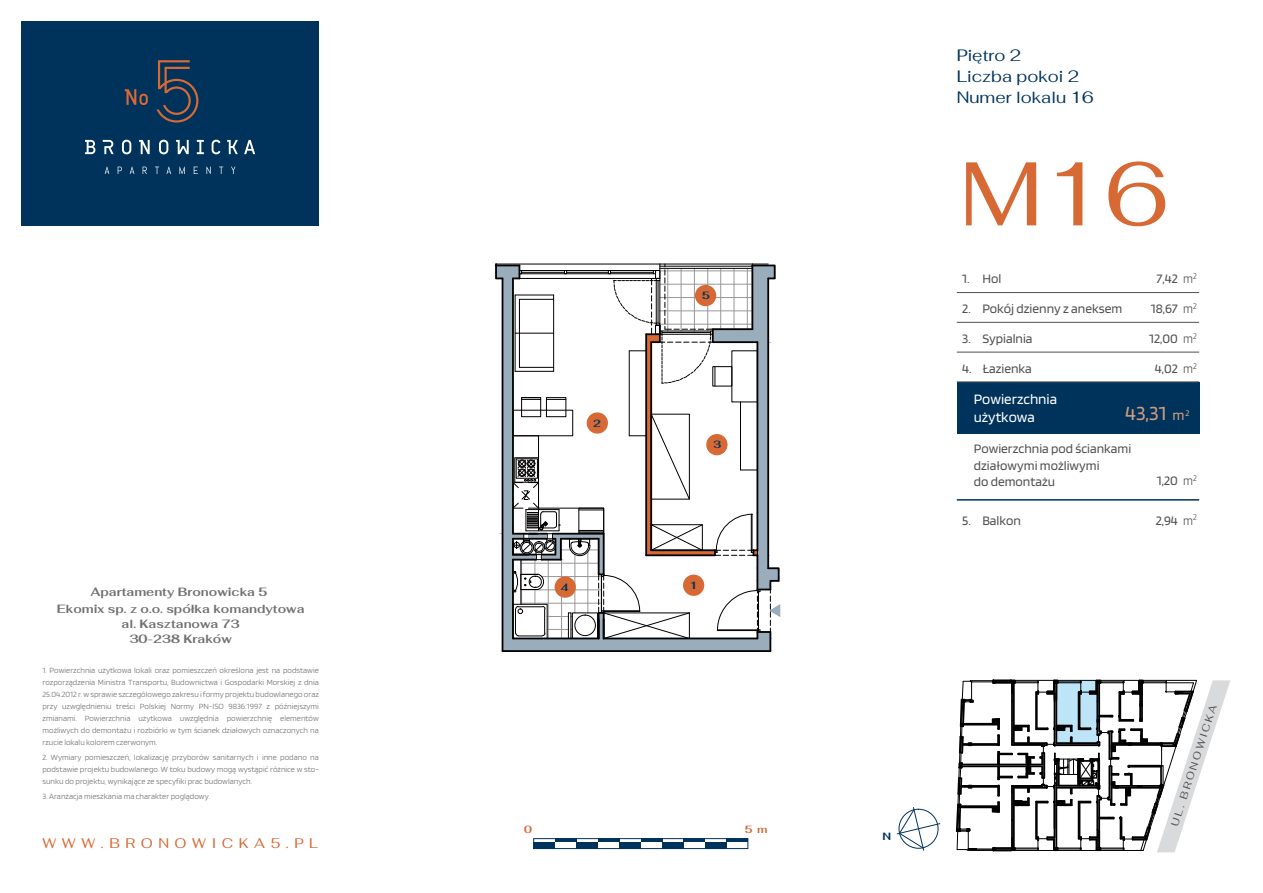
<style>
.page{position:relative;width:1263px;height:893px;background:#fff}
.page>*{position:absolute;margin:0;border:0;box-sizing:border-box;transform-origin:0 0}
.t1{font:90px "Fahkwang";color:#d76935}
.t2{font:21px "Blinker";color:#d19b7e}
.t3{font:16.5px/21px "Fahkwang";color:#00335b}
.t4{font:15px/18px "Blinker";color:#fff}
.t5{font:13.95px "Fahkwang";letter-spacing:.4em;color:#d76935}
.t6{font:13.5px/16.5px "Blinker";color:#515151}
.t7{font:700 12px/16.5px "Fahkwang";color:#707173;text-align:center}
.t8{font:10.5px "Fahkwang";color:#515151}
.t9{font:700 10.5px "Fahkwang";color:#00335b}
.t10{font:700 10.5px "Fahkwang";color:#d76935}
.t11{font:200 8.25px/12px "Blinker";color:#707173;text-align:justify}
.s1{font-weight:200}
.s2{font-size:15px}
</style>
<div class="page">
<div style="left:957px;top:382px;width:242px;height:51px;background:#00335b"></div>
<hr style="left:957px;top:352px;width:242px;height:1px;background:#515151">
<hr style="left:957px;top:322px;width:242px;height:1px;background:#515151">
<hr style="left:957px;top:292px;width:242px;height:1px;background:#515151">
<hr style="left:957px;top:382px;width:242px;height:1px;background:#515151">
<hr style="left:957px;top:499px;width:242px;height:2px;background:#00335b">
<div style="left:21px;top:21px;width:298px;height:204px;background:#00335b"></div>
<svg style="left:105px;top:167px;width:4px;height:7px"></svg>
<svg style="left:118px;top:167px;width:4px;height:7px"></svg>
<svg style="left:130px;top:167px;width:4px;height:7px"></svg>
<svg style="left:143px;top:167px;width:4px;height:7px"></svg>
<svg style="left:155px;top:167px;width:4px;height:7px"></svg>
<svg style="left:166px;top:167px;width:5px;height:7px"></svg>
<svg style="left:179px;top:167px;width:6px;height:7px"></svg>
<svg style="left:194px;top:167px;width:4px;height:7px"></svg>
<svg style="left:206px;top:167px;width:5px;height:7px"></svg>
<svg style="left:219px;top:167px;width:4px;height:7px"></svg>
<svg style="left:231px;top:167px;width:4px;height:7px"></svg>
<svg style="left:85px;top:140px;width:10px;height:14px"></svg>
<svg style="left:103px;top:140px;width:11px;height:14px"></svg>
<svg style="left:122px;top:140px;width:9px;height:14px"></svg>
<svg style="left:139px;top:140px;width:11px;height:14px"></svg>
<svg style="left:159px;top:140px;width:9px;height:14px"></svg>
<svg style="left:176px;top:140px;width:13px;height:14px"></svg>
<svg style="left:197px;top:140px;width:7px;height:14px"></svg>
<svg style="left:212px;top:140px;width:8px;height:14px"></svg>
<svg style="left:227px;top:140px;width:11px;height:14px"></svg>
<svg style="left:244px;top:140px;width:11px;height:14px"></svg>
<svg style="left:125px;top:89px;width:23px;height:16px"></svg>
<svg style="left:156px;top:60px;width:42px;height:63px"></svg>
<svg style="left:896px;top:807px;width:45px;height:44px"></svg>
<svg style="left:955px;top:679px;width:275px;height:173px"></svg>
<svg style="left:494px;top:263px;width:286px;height:389px"></svg>
<div style="left:683px;top:575px;width:21px;height:21px;background:#d76935;border-radius:50%"></div>
<div style="left:587px;top:412px;width:21px;height:22px;background:#d76935;border-radius:50%"></div>
<div style="left:706px;top:434px;width:21px;height:21px;background:#d76935;border-radius:50%"></div>
<div style="left:695px;top:285px;width:21px;height:21px;background:#d76935;border-radius:50%"></div>
<div style="left:555px;top:576px;width:21px;height:22px;background:#d76935;border-radius:50%"></div>
<div style="left:705px;top:842px;width:21px;height:6px;background:#00335b"></div>
<div style="left:662px;top:842px;width:22px;height:6px;background:#00335b"></div>
<div style="left:619px;top:842px;width:22px;height:6px;background:#00335b"></div>
<div style="left:576px;top:842px;width:22px;height:6px;background:#00335b"></div>
<div style="left:534px;top:842px;width:21px;height:6px;background:#00335b"></div>
<hr style="left:726px;top:839px;width:22px;height:3px;background:#00335b">
<hr style="left:684px;top:839px;width:21px;height:3px;background:#00335b">
<hr style="left:641px;top:839px;width:21px;height:3px;background:#00335b">
<hr style="left:598px;top:839px;width:21px;height:3px;background:#00335b">
<hr style="left:555px;top:839px;width:21px;height:3px;background:#00335b">
<div style="left:533px;top:838px;width:215px;height:11px;border:1px solid #00335b"></div>
<h3 class="t7" style="left:57px;top:583px;width:249px">Apartamenty Bronowicka 5<br>Ekomix sp. z o.o. spółka komandytowa</h3>
<h3 class="t7" style="left:122px;top:615px;width:120px;line-height:15px">al. Kasztanowa 73<br>30-238 Kraków</h3>
<p class="t11" style="left:43px;top:664px;width:278px">1. Powierzchnia użytkowa lokali oraz pomieszczeń określona jest na podstawie rozporządzenia Ministra Transportu, Budownictwa i Gospodarki Morskiej z dnia 25.04.2012 r. w sprawie szczególowego zakresu i formy projektu budowlanego oraz przy uzwględnieniu treści Polskiej Normy PN-ISO 9836:1997 z późniejszymi zmianami. Powierzchnia użytkowa uwzględnia powierzchnię elementów możliwych do demontażu i rozbiórki w tym ścianek działowych oznaczonych na rzucie lokalu kolorem czerwonym.</p>
<p class="t11" style="left:43px;top:751px;width:278px">2. Wymiary pomieszczeń, lokalizację przyborów sanitarnych i inne podano na podstawie projektu budowlanego. W toku budowy mogą wystąpić różnice w sto&shy;sunku do projektu, wynikające ze specyfiki prac budowlanych.</p>
<p class="t11" style="left:43px;top:790px;width:169px">3. Aranżacja mieszkania ma charakter poglądowy.</p>
<h3 class="t5" style="left:43px;top:831px;width:277px">WWW.BRONOWICKA5.PL</h3>
<p class="t9" style="left:593px;top:413px;width:9px">2</p>
<p class="t9" style="left:561px;top:578px;width:9px">4</p>
<p class="t9" style="left:702px;top:286px;width:9px">5</p>
<p class="t9" style="left:713px;top:435px;width:9px">3</p>
<p class="t9" style="left:689px;top:576px;width:9px">1</p>
<p class="t10" style="left:524px;top:820px;width:9px">0</p>
<p class="t10" style="left:745px;top:820px;width:24px">5 m</p>
<h3 class="t3" style="left:957px;top:44px;width:138px">Piętro 2<br>Liczba pokoi 2<br>Numer lokalu 16</h3>
<h1 class="t1" style="left:959px;top:117px;width:210px">M16</h1>
<h3 class="t6" style="left:962px;top:271px;width:9px">1.</h3>
<h3 class="t6" style="left:962px;top:301px;width:10px">2.</h3>
<h3 class="t6" style="left:962px;top:331px;width:10px">3.</h3>
<h3 class="t6" style="left:962px;top:361px;width:11px">4.</h3>
<h3 class="t6" style="left:982px;top:271px;width:20px">Hol</h3>
<h3 class="t6" style="left:982px;top:301px;width:141px">Pokój dzienny z aneksem</h3>
<h3 class="t6" style="left:982px;top:331px;width:52px">Sypialnia</h3>
<h3 class="t6" style="left:982px;top:361px;width:51px">Łazienka</h3>
<h3 class="t6" style="left:1156px;top:271px;width:42px">7,42 <span class="s1">m</span><sup>2</sup></h3>
<h3 class="t6" style="left:1151px;top:301px;width:48px">18,67 <span class="s1">m</span><sup>2</sup></h3>
<h3 class="t6" style="left:1149px;top:331px;width:49px">12,00 <span class="s1">m</span><sup>2</sup></h3>
<h3 class="t6" style="left:1155px;top:361px;width:43px">4,02 <span class="s1">m</span><sup>2</sup></h3>
<h3 class="t4" style="left:974px;top:390px;width:85px">Powierzchnia użytkowa</h3>
<h2 class="t2" style="left:1125px;top:403px;width:66px">43,31 <span class="s2">m</span><sup>2</sup></h2>
<h3 class="t6" style="left:974px;top:441px;width:159px">Powierzchnia pod ściankami działowymi możliwymi<br>do demontażu</h3>
<h3 class="t6" style="left:1157px;top:473px;width:41px">1,20 <span class="s1">m</span><sup>2</sup></h3>
<h3 class="t6" style="left:962px;top:512px;width:60px">5. Balkon</h3>
<h3 class="t6" style="left:1156px;top:513px;width:43px">2,94 <span class="s1">m</span><sup>2</sup></h3>
<p class="t9" style="left:883px;top:826px;width:10px">N</p>
<p class="t8" style="left:1166px;top:823px;width:128px;rotate:-72deg">UL. BRONOWICKA</p>
</div>
